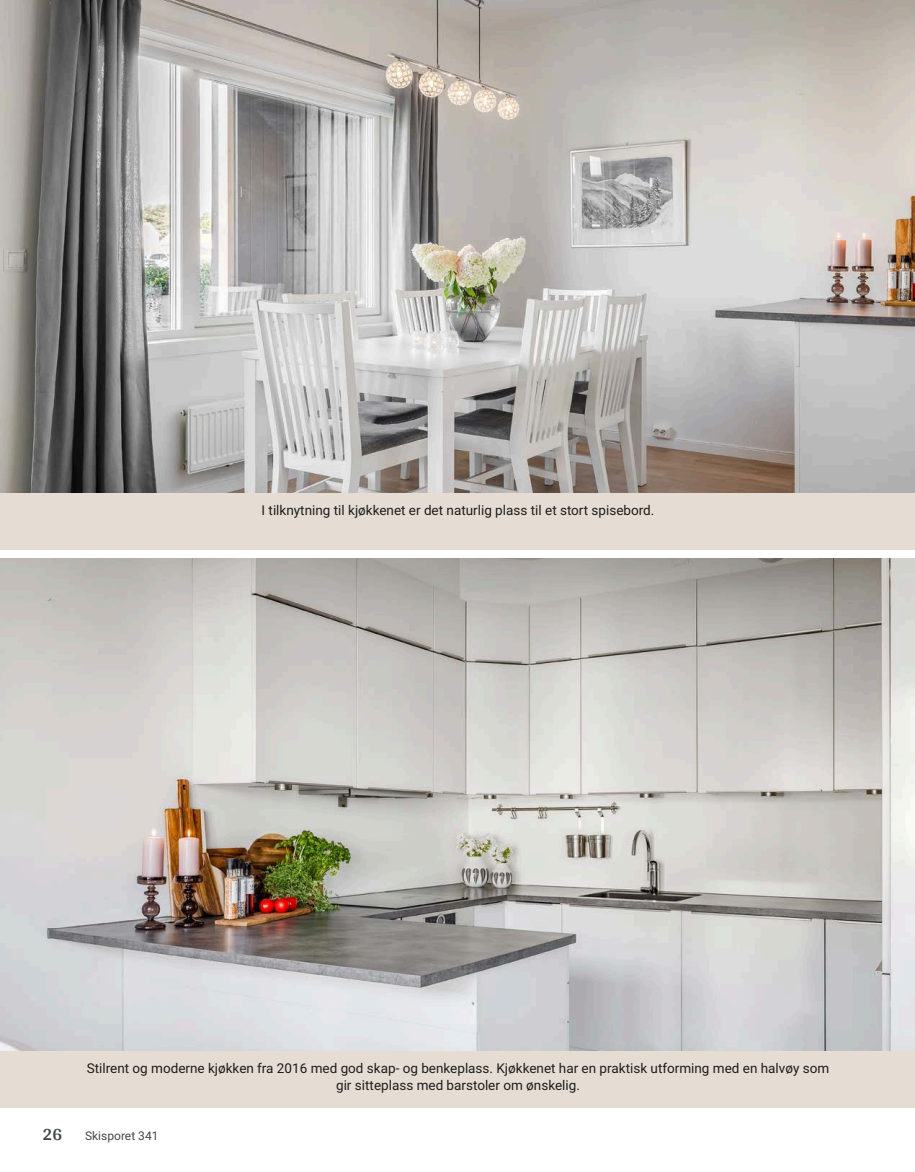
<style>
.page{position:relative;width:915px;height:1172px;background:#fff}
.page>*{position:absolute;margin:0;border:0;box-sizing:border-box;transform-origin:0 0}
.t1{font:700 18px "Arya";color:#414749}
.t2{font:13.5px/16.5px "Roboto Vitec";color:#1d1d1b;text-align:center}
.t3{font:12px "Roboto Vitec";color:#414749}
</style>
<div class="page">
<div style="left:0;top:492px;width:914px;height:58px;background:#e5dcd4"></div>
<div style="left:0;top:1050px;width:914px;height:58px;background:#e5dcd4"></div>
<img style="left:0;top:0;width:914px;height:492px">
<img style="left:0;top:558px;width:914px;height:492px">
<hr style="left:914px;top:492px;width:1px;height:58px;background:#e5dcd4">
<hr style="left:914px;top:1050px;width:1px;height:58px;background:#e5dcd4">
<p class="t2" style="left:261px;top:501px;width:394px">I tilknytning til kjøkkenet er det naturlig plass til et stort spisebord.</p>
<p class="t2" style="left:87px;top:1060px;width:743px">Stilrent og moderne kjøkken fra 2016 med god skap‑ og benkeplass. Kjøkkenet har en praktisk utforming med en halvøy som gir sitteplass med barstoler om ønskelig.</p>
<h1 class="t1" style="left:43px;top:1123px;width:21px">26</h1>
<p class="t3" style="left:85px;top:1127px;width:75px">Skisporet 341</p>
</div>
